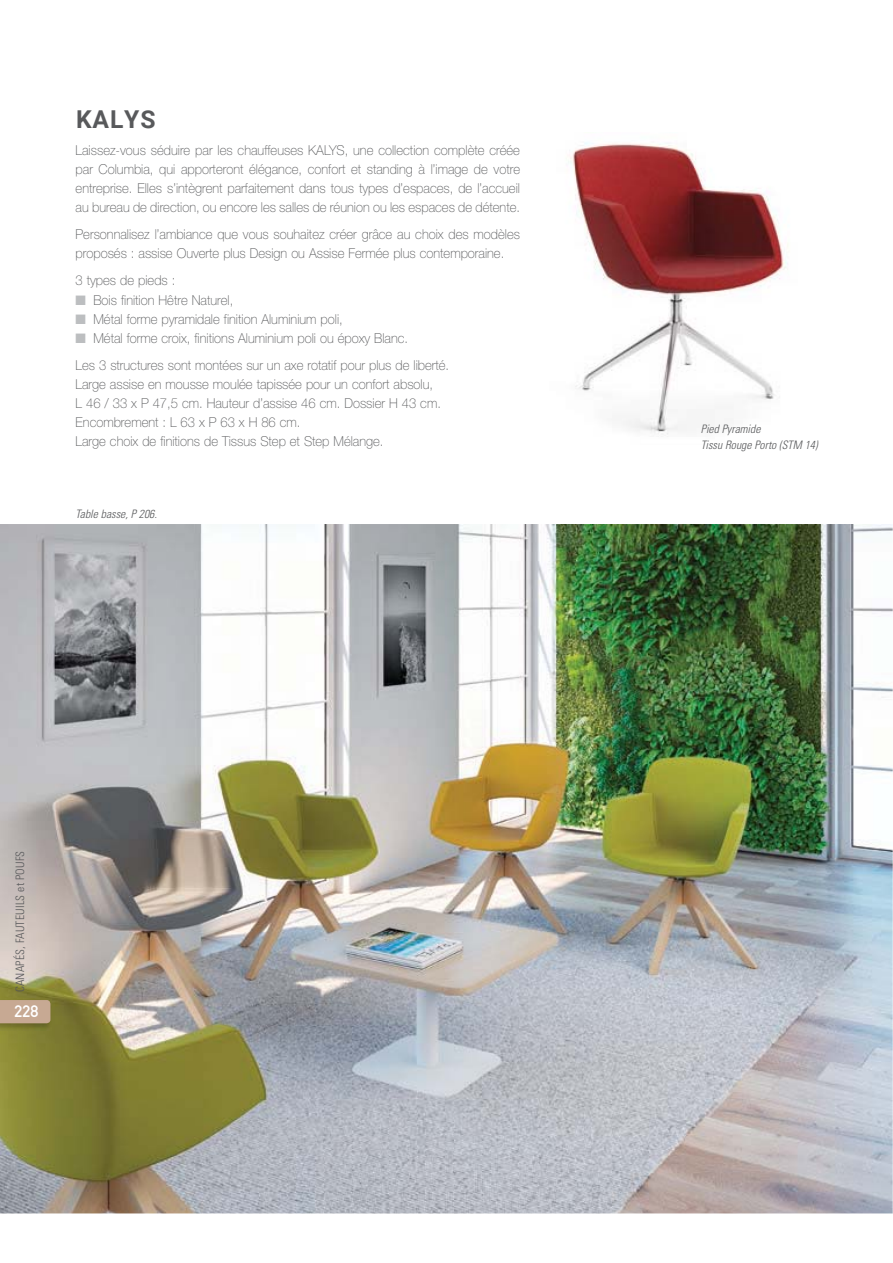
<style>
.page{position:relative;width:893px;height:1263px;background:#fff}
.page>*{position:absolute;margin:0;border:0;box-sizing:border-box;transform-origin:0 0}
.t1{font:700 24.6px "Roboto";letter-spacing:.035em;color:#58595b}
.t2{font:16.5px "DIN Mittelschrift Alternate";color:#fff}
.t3{font:100 13.65px/19.2px "Helvetica Neue";color:#58595b;scale:.95 1}
.t4{font:italic 300 condensed 11.7px/16.2px "Univers";color:#58595b}
.t5{font:300 condensed 11.7px "Univers";letter-spacing:.015em;color:#58595b}
</style>
<div class="page">
<img style="left:0;top:524px;width:893px;height:689px">
<img style="left:568px;top:142px;width:220px;height:293px">
<img style="left:0;top:999px;width:52px;height:31px">
<svg style="left:0;top:1000px;width:50px;height:23px"></svg>
<h1 class="t1" style="left:76px;top:105px;width:81px">KALYS</h1>
<p class="t3" style="left:76px;top:142px;width:469px;text-align:justify">Laissez-vous séduire par les chauffeuses KALYS, une collection complète créée par Columbia, qui apporteront élégance, confort et standing à l’image de votre entreprise. Elles s’intègrent parfaitement dans tous types d’espaces, de l’accueil au bureau de direction, ou encore les salles de réunion ou les espaces de détente.</p>
<p class="t3" style="left:76px;top:226px;width:469px">Personnalisez l’ambiance que vous souhaitez créer grâce au choix des modèles proposés : assise Ouverte plus Design ou Assise Fermée plus contemporaine.</p>
<p class="t3" style="left:93px;top:272px;width:333px;text-indent:-18px">3 types de pieds :<br>Bois finition Hêtre Naturel,<br>Métal forme pyramidale finition Aluminium poli,<br>Métal forme croix, finitions Aluminium poli ou époxy Blanc.</p>
<p class="t3" style="left:76px;top:357px;width:395px">Les 3 structures sont montées sur un axe rotatif pour plus de liberté.<br>Large assise en mousse moulée tapissée pour un confort absolu,<br>L 46 / 33 x P 47,5 cm. Hauteur d’assise 46 cm. Dossier H 43 cm.<br>Encombrement : L 63 x P 63 x H 86 cm.<br>Large choix de finitions de Tissus Step et Step Mélange.</p>
<p class="t4" style="left:76px;top:507px;width:83px">Table basse, P 206.</p>
<p class="t5" style="left:16px;top:992px;width:143px;rotate:-90deg">CANAPÉS, FAUTEUILS et POUFS</p>
<p class="t2" style="left:15px;top:1006px;width:25px">228</p>
<p class="t4" style="left:701px;top:422px;width:118px">Pied Pyramide<br>Tissu Rouge Porto (STM 14)</p>
</div>
